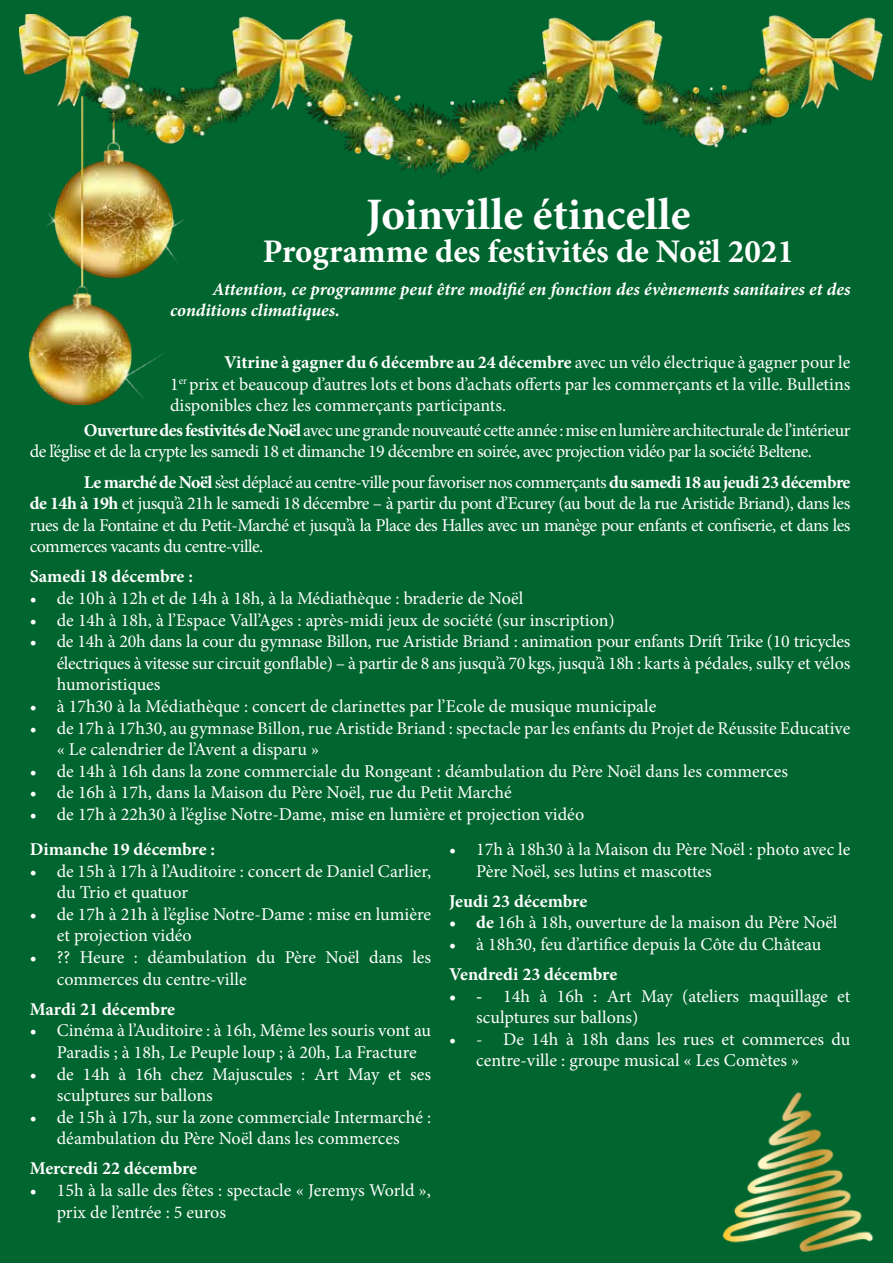
<style>
.page{position:relative;width:893px;height:1263px;background:#00652e}
.page>*{position:absolute;margin:0;border:0;box-sizing:border-box;transform-origin:0 0}
.t1{font:700 45px "Minion Pro";color:#fff}
.t2{font:700 33px "Minion Pro";color:#fff}
.t3{font:18px/21.6px "Minion Pro";color:#fff}
.t4{font:18px/21.6px "Minion Pro";letter-spacing:-.03em;color:#fff}
.t5{font:700 18px "Minion Pro";color:#fff}
.t6{font:italic 700 18px/21.6px "Minion Pro";letter-spacing:-.005em;color:#fff}
.s1{font-weight:700}
</style>
<div class="page">
<img style="left:30px;top:179px;width:153px;height:225px">
<img style="left:19px;top:15px;width:863px;height:164px">
<img style="left:722px;top:1092px;width:152px;height:160px">
<h1 class="t1" style="left:366px;top:183px;width:326px">Joinville étincelle</h1>
<h2 class="t2" style="left:263px;top:229px;width:533px">Programme des festivités de Noël 2021</h2>
<p class="t6" style="left:170px;top:278px;width:682px;text-indent:43px">Attention, ce programme peut être modifié en fonction des évènements sanitaires et des conditions climatiques.</p>
<p class="t3" style="left:170px;top:352px;width:682px;text-align:justify;text-indent:54px"><span class="s1">Vitrine à gagner du 6 décembre au 24 décembre</span> avec un vélo électrique à gagner pour le 1<sup>er</sup> prix et beaucoup d’autres lots et bons d’achats offerts par les commerçants et la ville. Bulletins disponibles chez les commerçants participants.</p>
<p class="t4" style="left:30px;top:419px;width:822px;text-indent:54px"><span class="s1">Ouverture des festivités de Noël</span> avec une grande nouveauté cette année : mise en lumière architecturale de l’intérieur de l’église et de la crypte les samedi 18 et dimanche 19 décembre en soirée, avec projection vidéo par la société Beltene.</p>
<p class="t3" style="left:30px;top:471px;width:822px;text-align:justify;text-indent:54px"><span class="s1">Le marché de Noël</span> s’est déplacé au centre-ville pour favoriser nos commerçants <span class="s1">du samedi 18 au jeudi 23 décembre de 14h à 19h</span> et jusqu’à 21h le samedi 18 décembre – à partir du pont d’Ecurey (au bout de la rue Aristide Briand), dans les rues de la Fontaine et du Petit-Marché et jusqu’à la Place des Halles avec un manège pour enfants et confiserie, et dans les commerces vacants du centre-ville.</p>
<p class="t5" style="left:30px;top:564px;width:165px">Samedi 18 décembre :</p>
<p class="t3" style="left:30px;top:587px;width:495px">• de 10h à 12h et de 14h à 18h, à la Médiathèque : braderie de Noël</p>
<p class="t3" style="left:30px;top:609px;width:586px">• de 14h à 18h, à l’Espace Vall’Ages : après-midi jeux de société (sur inscription)</p>
<p class="t3" style="left:57px;top:631px;width:795px;text-align:justify;text-indent:-27px">• de 14h à 20h dans la cour du gymnase Billon, rue Aristide Briand : animation pour enfants Drift Trike (10 tricycles électriques à vitesse sur circuit gonflable) – à partir de 8 ans jusqu’à 70 kgs, jusqu’à 18h : karts à pédales, sulky et vélos humoristiques</p>
<p class="t3" style="left:30px;top:695px;width:628px">• à 17h30 à la Médiathèque : concert de clarinettes par l’Ecole de musique municipale</p>
<p class="t3" style="left:57px;top:717px;width:795px;text-indent:-27px">• de 17h à 17h30, au gymnase Billon, rue Aristide Briand : spectacle par les enfants du Projet de Réussite Educative « Le calendrier de l’Avent a disparu »</p>
<p class="t3" style="left:30px;top:760px;width:760px">• de 14h à 16h dans la zone commerciale du Rongeant : déambulation du Père Noël dans les commerces</p>
<p class="t3" style="left:30px;top:782px;width:483px">• de 16h à 17h, dans la Maison du Père Noël, rue du Petit Marché</p>
<p class="t3" style="left:30px;top:803px;width:556px">• de 17h à 22h30 à l’église Notre-Dame, mise en lumière et projection vidéo</p>
<p class="t5" style="left:30px;top:837px;width:187px">Dimanche 19 décembre :</p>
<p class="t3" style="left:57px;top:860px;width:376px;text-indent:-27px">• de 15h à 17h à l’Auditoire : concert de Daniel Carlier, du Trio et quatuor</p>
<p class="t3" style="left:57px;top:903px;width:376px;text-indent:-27px">• de 17h à 21h à l’église Notre-Dame : mise en lumière et projection vidéo</p>
<p class="t3" style="left:57px;top:946px;width:376px;text-indent:-27px">• ?? Heure : déambulation du Père Noël dans les commerces du centre-ville</p>
<p class="t5" style="left:30px;top:996px;width:147px">Mardi 21 décembre</p>
<p class="t3" style="left:57px;top:1020px;width:376px;text-indent:-27px">• Cinéma à l’Auditoire : à 16h, Même les souris vont au<br>Paradis ; à 18h, Le Peuple loup ; à 20h, La Fracture</p>
<p class="t3" style="left:57px;top:1063px;width:376px;text-indent:-27px">• de 14h à 16h chez Majuscules : Art May et ses sculptures sur ballons</p>
<p class="t3" style="left:30px;top:1106px;width:403px;text-align:center">• de 15h à 17h, sur la zone commerciale Intermarché : déambulation du Père Noël dans les commerces</p>
<p class="t5" style="left:30px;top:1156px;width:169px">Mercredi 22 décembre</p>
<p class="t3" style="left:57px;top:1179px;width:376px;text-indent:-27px">• 15h à la salle des fêtes : spectacle « Jeremys World », prix de l’entrée : 5 euros</p>
<p class="t3" style="left:476px;top:838px;width:376px;text-indent:-27px">• 17h à 18h30 à la Maison du Père Noël : photo avec le<br>Père Noël, ses lutins et mascottes</p>
<p class="t5" style="left:449px;top:888px;width:140px">Jeudi 23 décembre</p>
<p class="t3" style="left:449px;top:912px;width:390px"><span class="s1">• de</span> 16h à 18h, ouverture de la maison du Père Noël</p>
<p class="t3" style="left:449px;top:933px;width:374px">• à 18h30, feu d’artifice depuis la Côte du Château</p>
<p class="t5" style="left:449px;top:961px;width:170px">Vendredi 23 décembre</p>
<p class="t3" style="left:476px;top:985px;width:376px;text-indent:-27px"><span class="s1">• -</span> 14h à 16h : Art May (ateliers maquillage et sculptures sur ballons)</p>
<p class="t3" style="left:476px;top:1028px;width:376px;text-indent:-27px">• - De 14h à 18h dans les rues et commerces du centre-ville : groupe musical « Les Comètes »</p>
</div>
